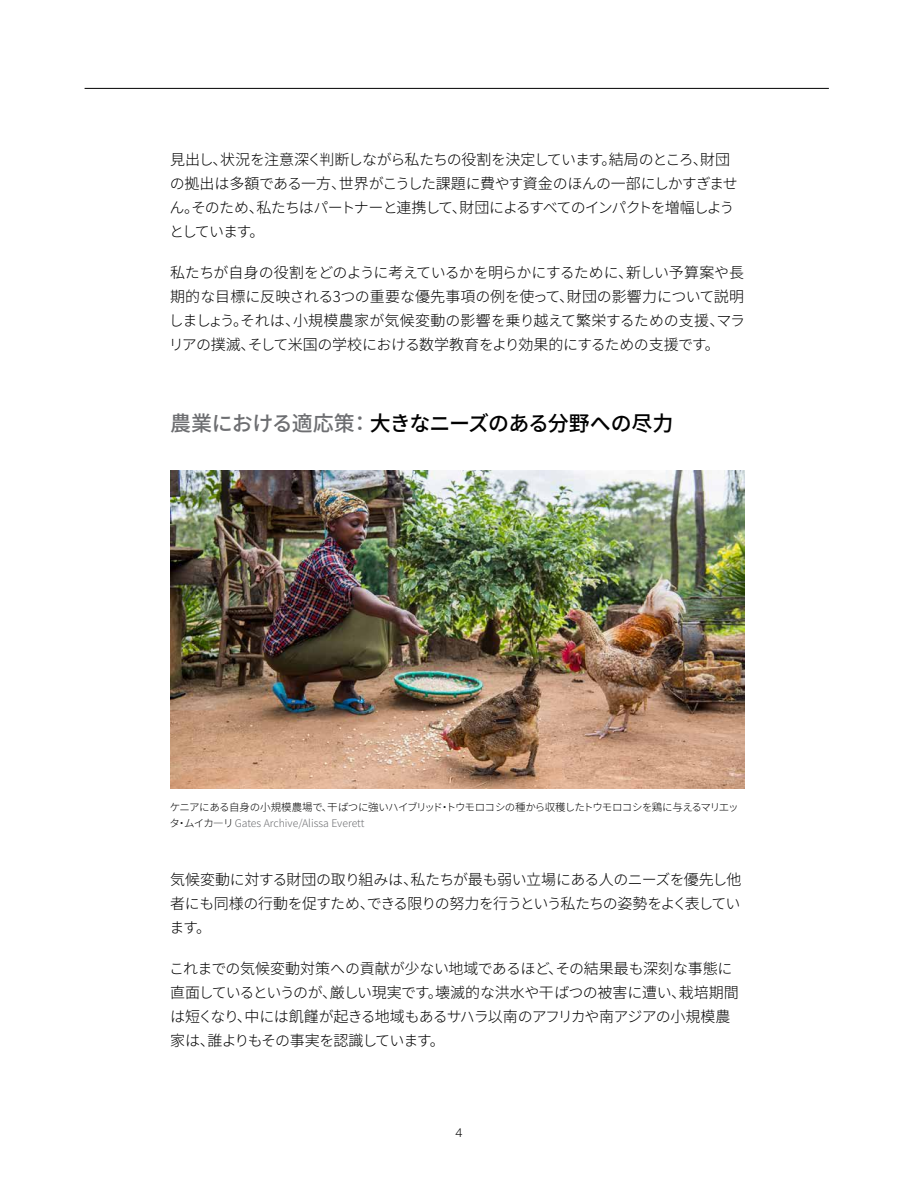
<style>
.page{position:relative;width:918px;height:1188px;background:#fff}
.page>*{position:absolute;margin:0;border:0;box-sizing:border-box;transform-origin:0 0}
.t1{font:500 21px "Noto Sans CJ Kjp";letter-spacing:-.04em;color:#000}
.t2{font:300 15px/24px "Noto Sans CJ Kjp";letter-spacing:-.04em;color:#000}
.t3{font:300 12px "Noto Sans";color:#000}
.t4{font:300 10.5px/15.8px "Noto Sans CJ Kjp";letter-spacing:-.03em;color:#000}
.s1{color:#6d6e71}
</style>
<div class="page">
<hr style="left:85px;top:88px;width:744px;height:1px;background:#000">
<img style="left:170px;top:470px;width:574px;height:319px">
<p class="t2" style="left:170px;top:148px;width:570px">見出し、状況を注意深く判断しながら私たちの役割を決定しています。結局のところ、財団の拠出は多額である一方、世界がこうした課題に費やす資金のほんの一部にしかすぎません。そのため、私たちはパートナーと連携して、財団によるすべてのインパクトを増幅しようとしています。</p>
<p class="t2" style="left:169px;top:261px;width:578px;text-align:justify">私たちが自身の役割をどのように考えているかを明らかにするために、新しい予算案や長期的な目標に反映される3つの重要な優先事項の例を使って、財団の影響力について説明しましょう。それは、小規模農家が気候変動の影響を乗り越えて繁栄するための支援、マラリアの撲滅、そして米国の学校における数学教育をより効果的にするための支援です。</p>
<h1 class="t1" style="left:170px;top:411px;width:505px"><span class="s1">農業における適応策：</span> 大きなニーズのある分野への尽力</h1>
<p class="t4" style="left:170px;top:799px;width:570px">ケニアにある自身の小規模農場で、干ばつに強いハイブリッド・トウモロコシの種から収穫したトウモロコシを鶏に与えるマリエッタ・ムイカ―リ <span class="s1">Gates Archive/Alissa Everett</span></p>
<p class="t2" style="left:170px;top:868px;width:573px;text-align:justify">気候変動に対する財団の取り組みは、私たちが最も弱い立場にある人のニーズを優先し他者にも同様の行動を促すため、できる限りの努力を行うという私たちの姿勢をよく表しています。</p>
<p class="t2" style="left:169px;top:957px;width:571px">これまでの気候変動対策への貢献が少ない地域であるほど、その結果最も深刻な事態に直面しているというのが、厳しい現実です。壊滅的な洪水や干ばつの被害に遭い、栽培期間は短くなり、中には飢饉が起きる地域もあるサハラ以南のアフリカや南アジアの小規模農家は、誰よりもその事実を認識しています。</p>
<p class="t3" style="left:456px;top:1124px;width:8px">4</p>
</div>
